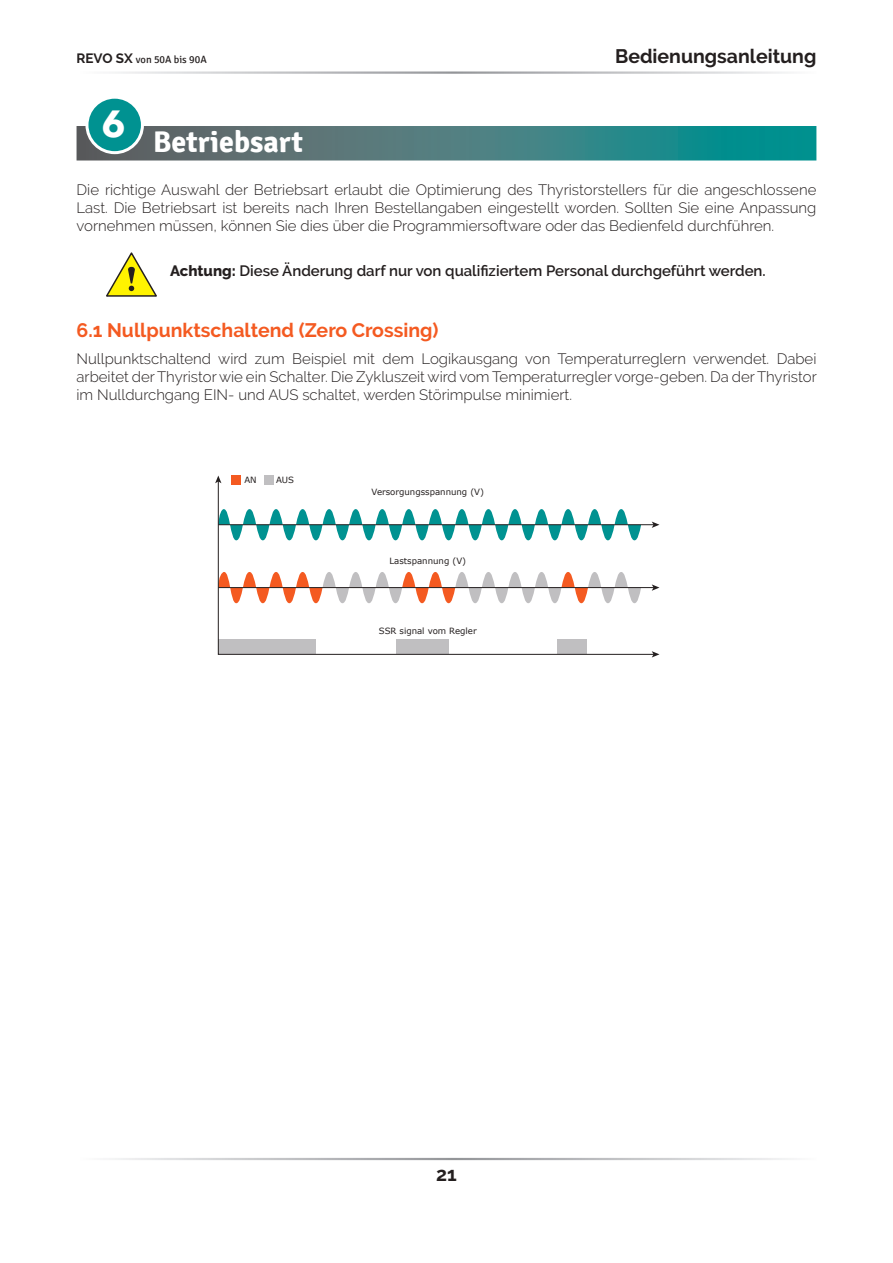
<style>
.page{position:relative;width:893px;height:1263px;background:#fff}
.page>*{position:absolute;margin:0;border:0;box-sizing:border-box;transform-origin:0 0}
.t1{font:700 37.5px "Avenir Next LT Pro";color:#fff}
.t2{font:700 30px "Signika";color:#fff}
.t3{font:700 19.5px "Raleway";color:#f45a21}
.t4{font:700 19.5px "Raleway";color:#241f1f}
.t5{font:300 15px/18px "Raleway";color:#241f1f;text-align:justify}
.t6{font:600 15px "Raleway";color:#241f1f}
.t7{font:10.5px "Signika";color:#241f1f}
.t8{font:8.55px "Verdana";color:#241f1f}
.s1{font-family:"Raleway";font-weight:700;font-size:13.5px}
.s2{font-weight:800}
</style>
<div class="page">
<svg style="left:77px;top:126px;width:739px;height:34px;background:#3f7d7f"></svg>
<svg style="left:106px;top:252px;width:51px;height:45px"></svg>
<div style="left:87px;top:97px;width:55px;height:56px;background:#009291;border-radius:50%"></div>
<div style="left:85px;top:96px;width:59px;height:58px;border:3px solid #fff;border-radius:50%"></div>
<svg style="left:218px;top:480px;width:434px;height:175px"></svg>
<svg style="left:215px;top:475px;width:6px;height:8px"></svg>
<svg style="left:652px;top:651px;width:7px;height:6px"></svg>
<hr style="left:218px;top:524px;width:436px;height:1px;background:#241f1f">
<svg style="left:652px;top:521px;width:7px;height:7px"></svg>
<hr style="left:218px;top:587px;width:436px;height:1px;background:#241f1f">
<svg style="left:652px;top:584px;width:7px;height:7px"></svg>
<div style="left:232px;top:475px;width:9px;height:10px;background:#f45a21"></div>
<div style="left:265px;top:475px;width:9px;height:10px;background:#c0bfc1"></div>
<p class="t7" style="left:77px;top:54px;width:132px"><span class="s1">REVO SX</span> von 50A bis 90A</p>
<h3 class="t4" style="left:615px;top:45px;width:203px">Bedienungsanleitung</h3>
<h1 class="t1" style="left:102px;top:100px;width:26px">6</h1>
<h2 class="t2" style="left:153px;top:123px;width:151px">Betriebsart</h2>
<p class="t5" style="left:77px;top:181px;width:741px">Die richtige Auswahl der Betriebsart erlaubt die Optimierung des Thyristorstellers für die angeschlossene Last. Die Betriebsart ist bereits nach Ihren Bestellangaben eingestellt worden. Sollten Sie eine Anpassung vornehmen müssen, können Sie dies über die Programmiersoftware oder das Bedienfeld durchführen.</p>
<p class="t6" style="left:170px;top:262px;width:597px"><span class="s2">Achtung:</span> Diese Änderung darf nur von qualifiziertem Personal durchgeführt werden.</p>
<h3 class="t3" style="left:77px;top:319px;width:364px">6.1 Nullpunktschaltend (Zero Crossing)</h3>
<p class="t5" style="left:77px;top:349px;width:742px">Nullpunktschaltend wird zum Beispiel mit dem Logikausgang von Temperaturreglern verwendet. Dabei arbeitet der Thyristor wie ein Schalter. Die Zykluszeit wird vom Temperaturregler vorge-geben. Da der Thyristor im Nulldurchgang EIN- und AUS schaltet, werden Störimpulse minimiert.</p>
<p class="t8" style="left:244px;top:474px;width:14px">AN</p>
<p class="t8" style="left:276px;top:474px;width:19px">AUS</p>
<p class="t8" style="left:372px;top:486px;width:114px">Versorgungsspannung (V)</p>
<p class="t8" style="left:389px;top:555px;width:78px">Lastspannung (V)</p>
<p class="t8" style="left:379px;top:625px;width:99px">SSR signal vom Regler</p>
<h3 class="t4" style="left:436px;top:1163px;width:22px">21</h3>
</div>
